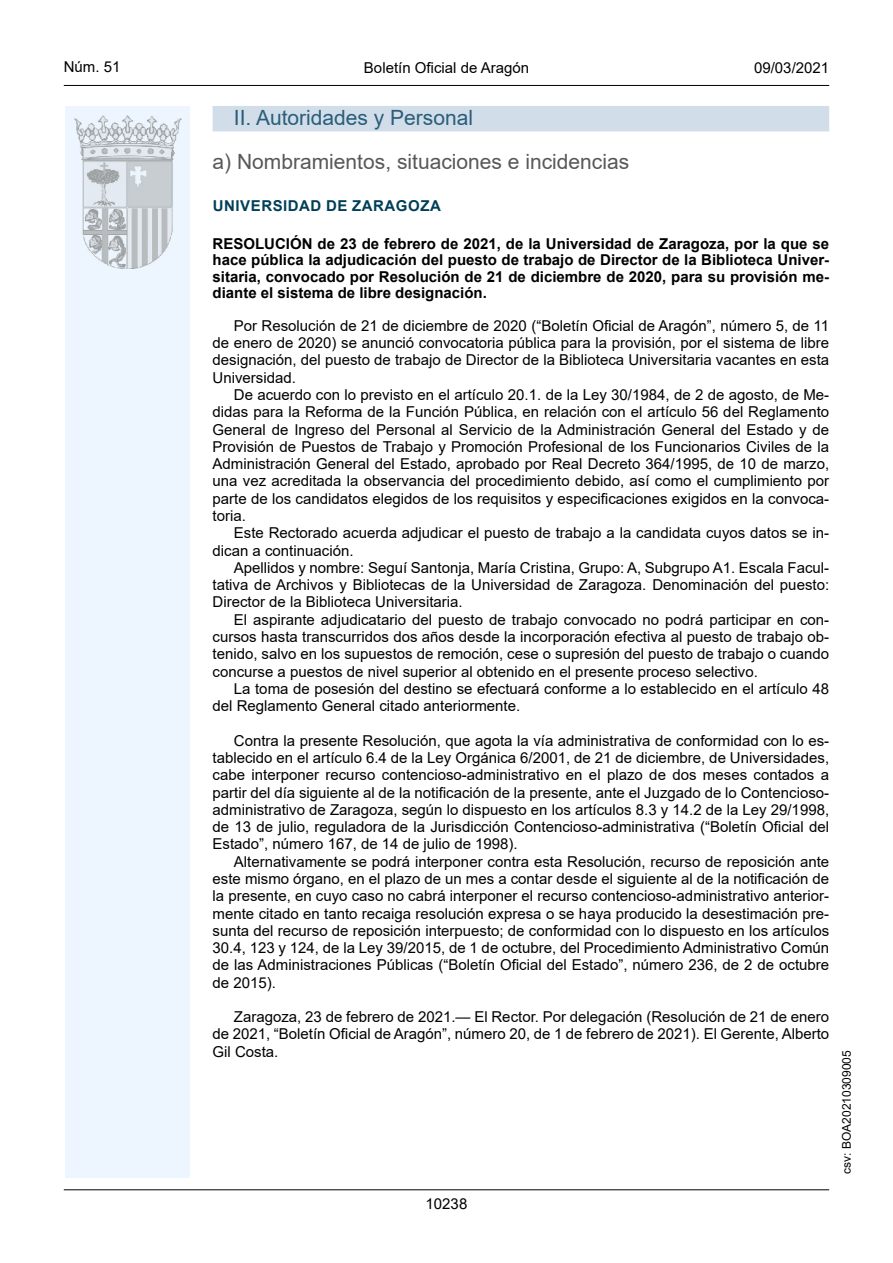
<style>
.page{position:relative;width:893px;height:1263px;background:#fff}
.page>*{position:absolute;margin:0;border:0;box-sizing:border-box;transform-origin:0 0}
.Sub_Seccion{font:21px "Arial";color:#585857}
.Titulo_sec{font:21px "Arial";color:#2a5e7a}
.inicio_de_parrafo{font:15px/17.2px "Arial";color:#000;text-align:justify}
.Titulo_text{font:700 15px/16.5px "Arial";color:#000;text-align:justify}
.t1{font:15px "Arial MT2";color:#000}
.emisor_text{font:700 15px "Arial";letter-spacing:.035em;color:#003f58}
.t2{font:12px "Arial MT2";color:#000}
</style>
<div class="page">
<div style="left:65px;top:106px;width:125px;height:1072px;background:#edf6fe"></div>
<img style="left:75px;top:115px;width:106px;height:153px">
<hr style="left:64px;top:85px;width:765px;height:1px;background:#000">
<hr style="left:64px;top:1189px;width:765px;height:1px;background:#000">
<div style="left:213px;top:106px;width:616px;height:25px;background:#d1dde8"></div>
<p class="t1" style="left:64px;top:57px;width:58px">Núm. 51</p>
<p class="inicio_de_parrafo" style="left:364px;top:59px;width:167px">Boletín Oficial de Aragón</p>
<p class="t1" style="left:754px;top:57px;width:77px">09/03/2021</p>
<h3 class="Titulo_sec" style="left:234px;top:103px;width:241px">II. Autoridades y Personal</h3>
<h4 class="Sub_Seccion" style="left:213px;top:147px;width:418px">a) Nombramientos, situaciones e incidencias</h4>
<h5 class="emisor_text" style="left:213px;top:195px;width:229px">UNIVERSIDAD DE ZARAGOZA</h5>
<p class="Titulo_text" style="left:213px;top:236px;width:618px">RESOLUCIÓN de 23 de febrero de 2021, de la Universidad de Zaragoza, por la que se hace pública la adjudicación del puesto de trabajo de Director de la Biblioteca Univer&shy;sitaria, convocado por Resolución de 21 de diciembre de 2020, para su provisión me&shy;diante el sistema de libre designación.</p>
<p class="inicio_de_parrafo" style="left:213px;top:317px;width:618px;text-indent:21px">Por Resolución de 21 de diciembre de 2020 (“Boletín Oficial de Aragón”, número 5, de 11 de enero de 2020) se anunció convocatoria pública para la provisión, por el sistema de libre designación, del puesto de trabajo de Director de la Biblioteca Universitaria vacantes en esta Universidad.</p>
<p class="inicio_de_parrafo" style="left:213px;top:386px;width:618px;text-indent:21px">De acuerdo con lo previsto en el artículo 20.1. de la Ley 30/1984, de 2 de agosto, de Me&shy;didas para la Reforma de la Función Pública, en relación con el artículo 56 del Reglamento General de Ingreso del Personal al Servicio de la Administración General del Estado y de Provisión de Puestos de Trabajo y Promoción Profesional de los Funcionarios Civiles de la Administración General del Estado, aprobado por Real Decreto 364/1995, de 10 de marzo, una vez acreditada la observancia del procedimiento debido, así como el cumplimiento por parte de los candidatos elegidos de los requisitos y especificaciones exigidos en la convoca&shy;toria.</p>
<p class="inicio_de_parrafo" style="left:213px;top:524px;width:618px;text-indent:21px">Este Rectorado acuerda adjudicar el puesto de trabajo a la candidata cuyos datos se in&shy;dican a continuación.</p>
<p class="inicio_de_parrafo" style="left:213px;top:559px;width:618px;text-indent:21px">Apellidos y nombre: Seguí Santonja, María Cristina, Grupo: A, Subgrupo A1. Escala Facul&shy;tativa de Archivos y Bibliotecas de la Universidad de Zaragoza. Denominación del puesto:<br>Director de la Biblioteca Universitaria.</p>
<p class="inicio_de_parrafo" style="left:213px;top:611px;width:618px;text-indent:21px">El aspirante adjudicatario del puesto de trabajo convocado no podrá participar en con&shy;cursos hasta transcurridos dos años desde la incorporación efectiva al puesto de trabajo ob&shy;tenido, salvo en los supuestos de remoción, cese o supresión del puesto de trabajo o cuando concurse a puestos de nivel superior al obtenido en el presente proceso selectivo.</p>
<p class="inicio_de_parrafo" style="left:213px;top:680px;width:618px;text-indent:21px">La toma de posesión del destino se efectuará conforme a lo establecido en el artículo 48 del Reglamento General citado anteriormente.</p>
<p class="inicio_de_parrafo" style="left:213px;top:732px;width:618px;text-indent:21px">Contra la presente Resolución, que agota la vía administrativa de conformidad con lo es&shy;tablecido en el artículo 6.4 de la Ley Orgánica 6/2001, de 21 de diciembre, de Universidades, cabe interponer recurso contencioso-administrativo en el plazo de dos meses contados a partir del día siguiente al de la notificación de la presente, ante el Juzgado de lo Contencioso&shy;administrativo de Zaragoza, según lo dispuesto en los artículos 8.3 y 14.2 de la Ley 29/1998, de 13 de julio, reguladora de la Jurisdicción Contencioso-administrativa (“Boletín Oficial del Estado”, número 167, de 14 de julio de 1998).</p>
<p class="inicio_de_parrafo" style="left:213px;top:853px;width:618px;text-indent:21px">Alternativamente se podrá interponer contra esta Resolución, recurso de reposición ante este mismo órgano, en el plazo de un mes a contar desde el siguiente al de la notificación de la presente, en cuyo caso no cabrá interponer el recurso contencioso-administrativo anterior&shy;mente citado en tanto recaiga resolución expresa o se haya producido la desestimación pre&shy;sunta del recurso de reposición interpuesto; de conformidad con lo dispuesto en los artículos 30.4, 123 y 124, de la Ley 39/2015, de 1 de octubre, del Procedimiento Administrativo Común de las Administraciones Públicas (“Boletín Oficial del Estado”, número 236, de 2 de octubre de 2015).</p>
<p class="inicio_de_parrafo" style="left:213px;top:1008px;width:618px;text-indent:21px">Zaragoza, 23 de febrero de 2021.— El Rector. Por delegación (Resolución de 21 de enero de 2021, “Boletín Oficial de Aragón”, número 20, de 1 de febrero de 2021). El Gerente, Alberto Gil Costa.</p>
<p class="t1" style="left:426px;top:1193px;width:43px">10238</p>
<p class="t2" style="left:838px;top:1174px;width:125px;rotate:-90deg">csv: BOA20210309005</p>
</div>
